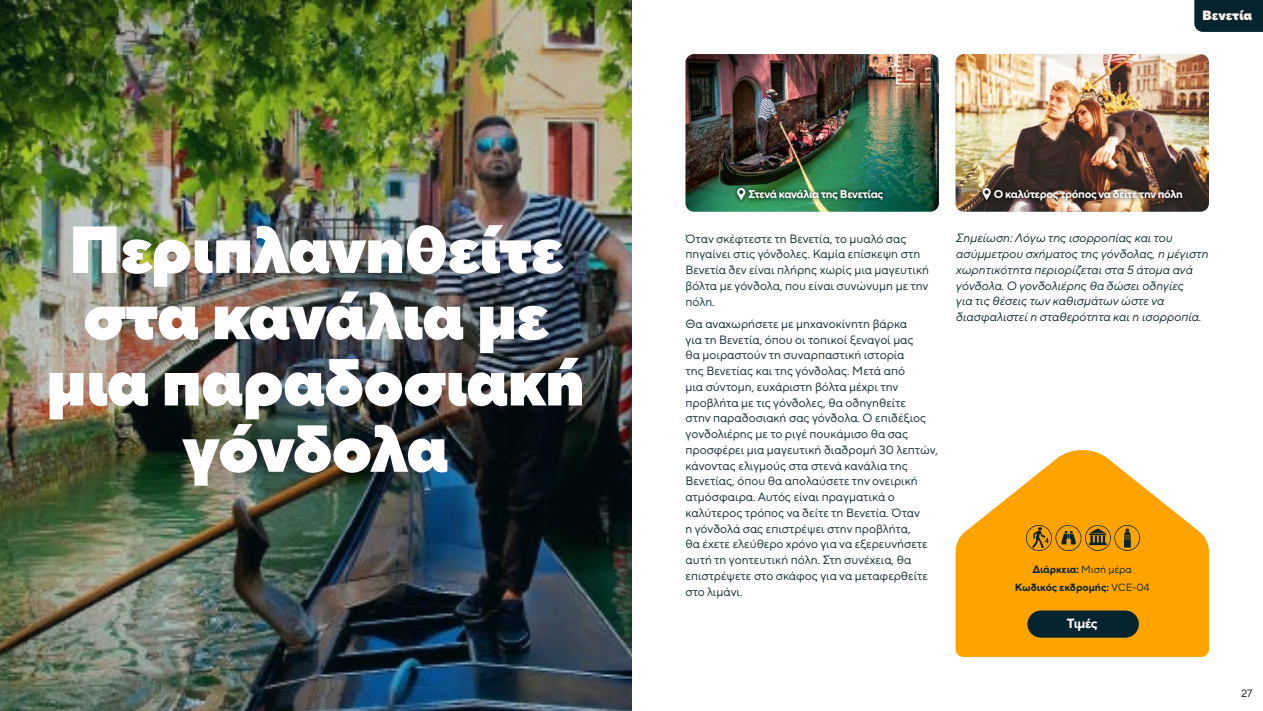
<style>
.page{position:relative;width:1263px;height:711px;background:#fff}
.page>*{position:absolute;margin:0;border:0;box-sizing:border-box;transform-origin:0 0}
.t1{font:900 66.15px/66.2px "TT Norms Pro";letter-spacing:-.02em;color:#fff;text-align:center}
.t2{font:900 13.5px "TT Norms Pro";letter-spacing:-.01em;color:#f4efea}
.t3{font:700 13.35px "TT Norms Pro";letter-spacing:-.03em;color:#fff}
.t4{font:12px/15.8px "TT Norms Pro";color:#06242d}
.t5{font:italic 12px/15.8px "TT Norms Pro";color:#06242d}
.t6{font:700 11.25px "TT Norms Pro";letter-spacing:-.025em;color:#fff}
.t7{font:700 10.5px/17.7px "TT Norms Pro";color:#06242d;text-align:center}
.t8{font:10.5px "TT Norms Pro";color:#000}
.s1{font-weight:400}
</style>
<div class="page">
<svg style="left:955px;top:450px;width:254px;height:206px;fill:#ffa300"></svg>
<img style="left:685px;top:54px;width:254px;height:157px">
<img style="left:955px;top:54px;width:254px;height:157px">
<img style="left:0;top:0;width:631px;height:710px">
<div style="left:1027px;top:610px;width:112px;height:27px;background:#06242d;border-radius:14px"></div>
<svg style="left:1026px;top:524px;width:114px;height:27px;background:#c3840a"></svg>
<div style="left:1194px;top:0;width:69px;height:32px;background:#06242d"></div>
<div style="left:733px;top:183px;width:154px;height:21px;background:#000;opacity:.92"></div>
<svg style="left:737px;top:188px;width:8px;height:12px"></svg>
<div style="left:978px;top:183px;width:208px;height:21px;background:#000;opacity:.92"></div>
<svg style="left:982px;top:188px;width:9px;height:12px"></svg>
<h1 class="t1" style="left:46px;top:215px;width:541px">Περιπλανηθείτε στα κανάλια με μια παραδοσιακή γόνδολα</h1>
<p class="t2" style="left:1202px;top:6px;width:52px">Βενετία</p>
<p class="t6" style="left:748px;top:186px;width:136px">Στενά κανάλια της Βενετίας</p>
<p class="t6" style="left:994px;top:186px;width:191px">Ο καλύτερος τρόπος να δείτε την πόλη</p>
<p class="t4" style="left:685px;top:230px;width:245px">Όταν σκέφτεστε τη Βενετία, το μυαλό σας πηγαίνει στις γόνδολες. Καμία επίσκεψη στη Βενετία δεν είναι πλήρης χωρίς μια μαγευτική βόλτα με γόνδολα, που είναι συνώνυμη με την πόλη.</p>
<p class="t4" style="left:685px;top:315px;width:254px">Θα αναχωρήσετε με μηχανοκίνητη βάρκα<br>για τη Βενετία, όπου οι τοπικοί ξεναγοί μας<br>θα μοιραστούν τη συναρπαστική ιστορία<br>της Βενετίας και της γόνδολας. Μετά από<br>μια σύντομη, ευχάριστη βόλτα μέχρι την προβλήτα με τις γόνδολες, θα οδηγηθείτε<br>στην παραδοσιακή σας γόνδολα. Ο επιδέξιος γονδολιέρης με το ριγέ πουκάμισο θα σας προσφέρει μια μαγευτική διαδρομή 30 λεπτών, κάνοντας ελιγμούς στα στενά κανάλια της Βενετίας, όπου θα απολαύσετε την ονειρική ατμόσφαιρα. Αυτός είναι πραγματικά ο καλύτερος τρόπος να δείτε τη Βενετία. Όταν<br>η γόνδολά σας επιστρέψει στην προβλήτα,<br>θα έχετε ελεύθερο χρόνο για να εξερευνήσετε αυτή τη γοητευτική πόλη. Στη συνέχεια, θα επιστρέψετε στο σκάφος για να μεταφερθείτε στο λιμάνι.</p>
<p class="t5" style="left:955px;top:230px;width:254px">Σημείωση: Λόγω της ισορροπίας και του ασύμμετρου σχήματος της γόνδολας, η μέγιστη χωρητικότητα περιορίζεται στα 5 άτομα ανά γόνδολα. Ο γονδολιέρης θα δώσει οδηγίες<br>για τις θέσεις των καθισμάτων ώστε να διασφαλιστεί η σταθερότητα και η ισορροπία.</p>
<p class="t7" style="left:1015px;top:559px;width:136px">Διάρκεια: <span class="s1">Μισή μέρα<br></span>Κωδικός εκδρομής: <span class="s1">VCE-04</span></p>
<p class="t3" style="left:1067px;top:614px;width:32px">Τιμές</p>
<p class="t8" style="left:1241px;top:686px;width:12px">27</p>
</div>
